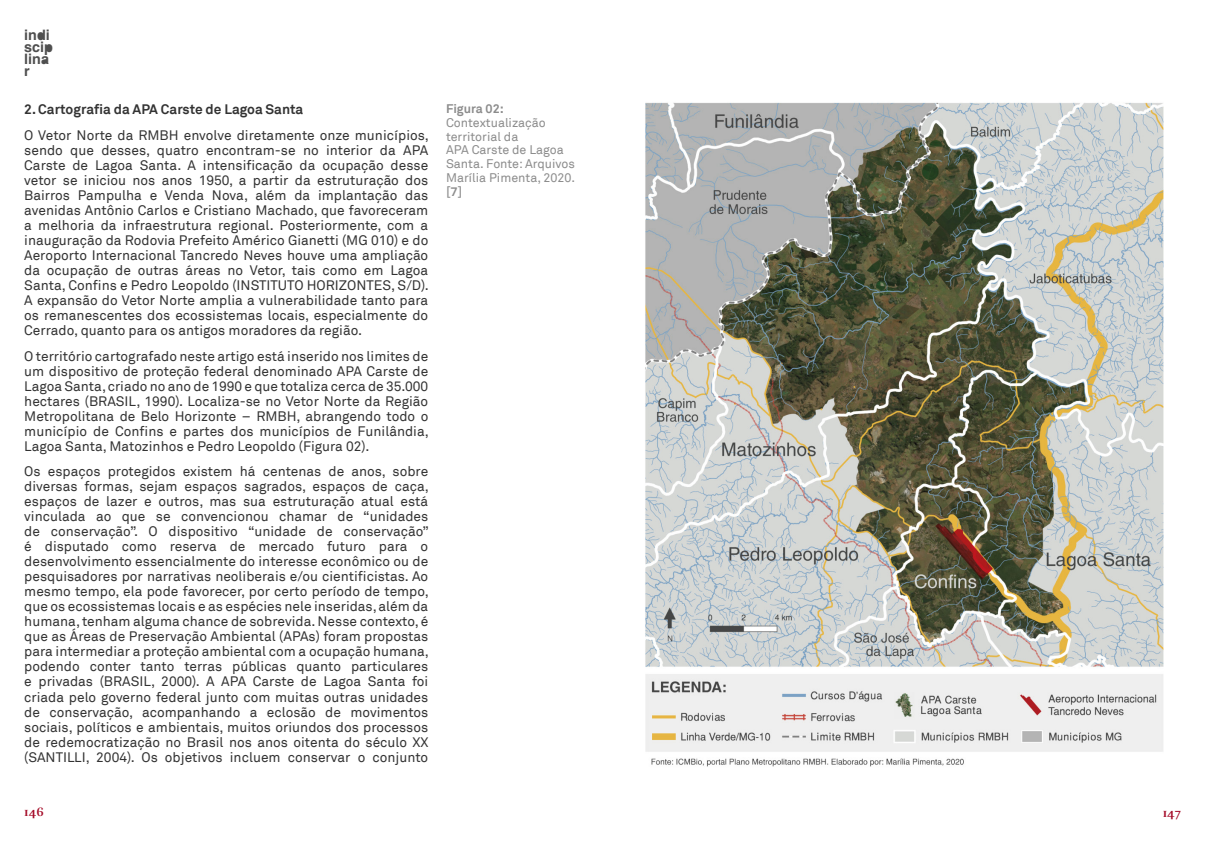
<style>
.page{position:relative;width:1205px;height:851px;background:#fff}
.page>*{position:absolute;margin:0;border:0;box-sizing:border-box;transform-origin:0 0}
.Estilo_de_parágrafo{font:14.38px "indisciplinar";color:#4f4f4f}
.Estilo_de_parágrafo-2{font:13.75px/15px "Akkurat";color:#333;text-align:justify}
.Estilo_de_parágrafo-3{font:700 13.75px "Akkurat";color:#333}
.Estilo_de_parágrafo-4{font:12.5px/13.8px "Akkurat";color:#8c8c8c}
.Estilo_de_parágrafo-5{font:700 12.5px "Rufina";color:#a40a27}
.s1{font-weight:700}
</style>
<div class="page">
<img style="left:645px;top:102px;width:519px;height:665px">
<p class="Estilo_de_parágrafo" style="left:24px;top:26px;width:27px">indi</p>
<p class="Estilo_de_parágrafo" style="left:24px;top:38px;width:30px">scip</p>
<p class="Estilo_de_parágrafo" style="left:24px;top:50px;width:26px">lina</p>
<p class="Estilo_de_parágrafo" style="left:24px;top:62px;width:7px">r</p>
<p class="Estilo_de_parágrafo-3" style="left:24px;top:101px;width:281px">2. Cartografia da APA Carste de Lagoa Santa</p>
<p class="Estilo_de_parágrafo-2" style="left:24px;top:128px;width:406px">O Vetor Norte da RMBH envolve diretamente onze municípios, sendo que desses, quatro encontram-se no interior da APA Carste de Lagoa Santa. A intensificação da ocupação desse vetor se iniciou nos anos 1950, a partir da estruturação dos Bairros Pampulha e Venda Nova, além da implantação das avenidas Antônio Carlos e Cristiano Machado, que favoreceram a melhoria da infraestrutura regional. Posteriormente, com a inauguração da Rodovia Prefeito Américo Gianetti (MG 010) e do Aeroporto Internacional Tancredo Neves houve uma ampliação da ocupação de outras áreas no Vetor, tais como em Lagoa Santa, Confins e Pedro Leopoldo (INSTITUTO HORIZONTES, S/D).<br>A expansão do Vetor Norte amplia a vulnerabilidade tanto para os remanescentes dos ecossistemas locais, especialmente do Cerrado, quanto para os antigos moradores da região.</p>
<p class="Estilo_de_parágrafo-2" style="left:24px;top:348px;width:406px">O território cartografado neste artigo está inserido nos limites de um dispositivo de proteção federal denominado APA Carste de Lagoa Santa, criado no ano de 1990 e que totaliza cerca de 35.000 hectares (BRASIL, 1990). Localiza-se no Vetor Norte da Região Metropolitana de Belo Horizonte – RMBH, abrangendo todo o município de Confins e partes dos municípios de Funilândia, Lagoa Santa, Matozinhos e Pedro Leopoldo (Figura 02).</p>
<p class="Estilo_de_parágrafo-2" style="left:24px;top:464px;width:406px">Os espaços protegidos existem há centenas de anos, sobre diversas formas, sejam espaços sagrados, espaços de caça, espaços de lazer e outros, mas sua estruturação atual está vinculada ao que se convencionou chamar de “unidades de conservação”. O dispositivo “unidade de conservação” é disputado como reserva de mercado futuro para o desenvolvimento essencialmente do interesse econômico ou de pesquisadores por narrativas neoliberais e/ou cientificistas. Ao mesmo tempo, ela pode favorecer, por certo período de tempo, que os ecossistemas locais e as espécies nele inseridas, além da humana, tenham alguma chance de sobrevida. Nesse contexto, é que as Áreas de Preservação Ambiental (APAs) foram propostas para intermediar a proteção ambiental com a ocupação humana, podendo conter tanto terras públicas quanto particulares e privadas (BRASIL, 2000). A APA Carste de Lagoa Santa foi criada pelo governo federal junto com muitas outras unidades de conservação, acompanhando a eclosão de movimentos sociais, políticos e ambientais, muitos oriundos dos processos de redemocratização no Brasil nos anos oitenta do século XX (SANTILLI, 2004). Os objetivos incluem conservar o conjunto</p>
<p class="Estilo_de_parágrafo-4" style="left:446px;top:102px;width:101px"><span class="s1">Figura 02:<br></span>Contextualização territorial da</p>
<p class="Estilo_de_parágrafo-4" style="left:446px;top:143px;width:131px">APA Carste de Lagoa<br>Santa. Fonte: Arquivos<br>Marília Pimenta, 2020. <span class="s1">[7]</span></p>
<p class="Estilo_de_parágrafo-5" style="left:24px;top:804px;width:21px">146</p>
<p class="Estilo_de_parágrafo-5" style="left:1162px;top:804px;width:20px">147</p>
</div>
